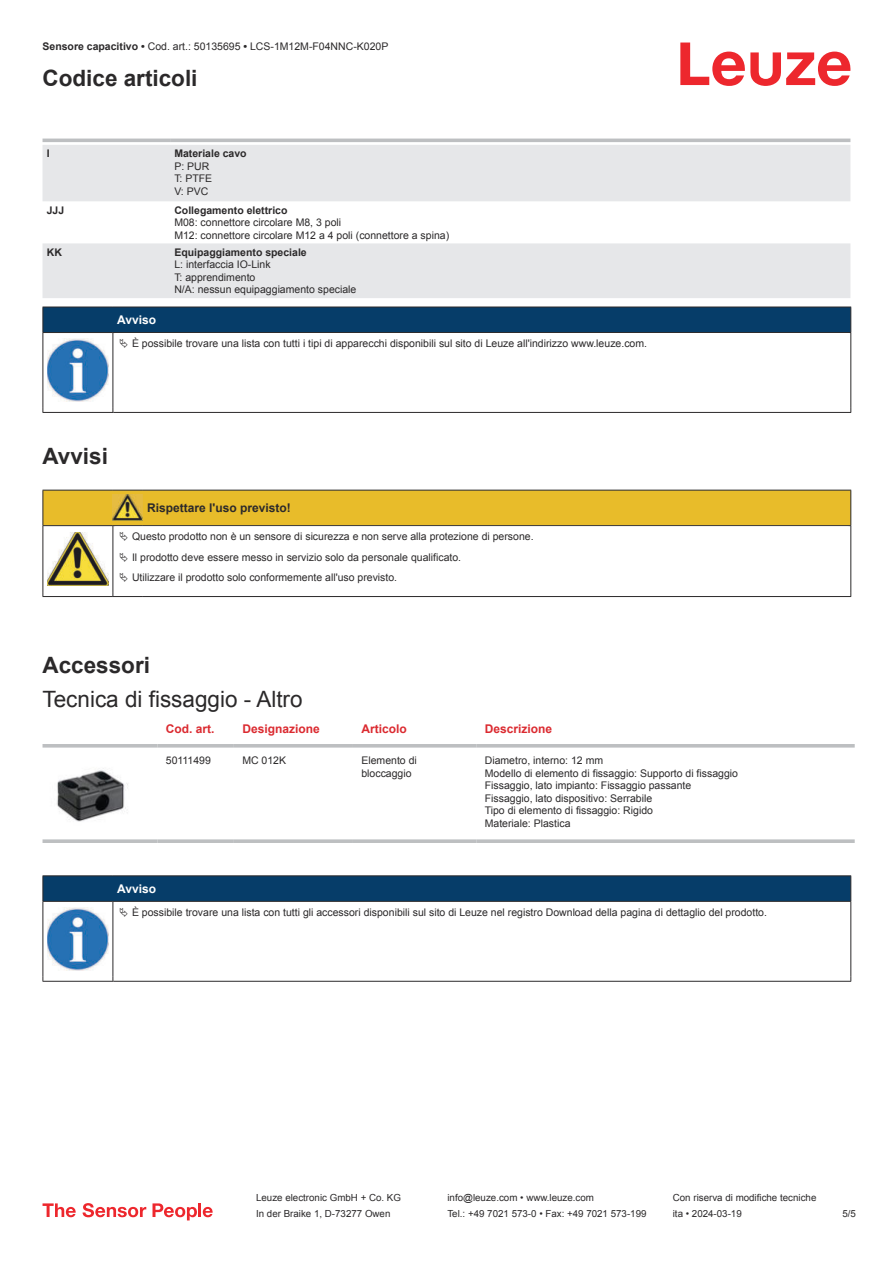
<style>
.page{position:relative;width:893px;height:1263px;background:#fff}
.page>*{position:absolute;margin:0;border:0;box-sizing:border-box;transform-origin:0 0}
.t1{font:700 22.5px "Arial";color:#2b292a}
.t2{font:22.5px "Arial";color:#2b292a}
.t3{font:700 12px "Arial";color:#db2a30}
.t4{font:700 12px "Arial";color:#2b292a}
.t5{font:700 12px "Arial";color:#fff}
.t6{font:10.5px/12.6px "Arial";color:#2b292a}
.t7{font:700 10.5px "Arial";color:#2b292a}
.t8{font:9.75px "Arial";color:#2b292a}
.s1{font-weight:700}
</style>
<div class="page">
<svg style="left:680px;top:43px;width:170px;height:43px"></svg>
<svg style="left:43px;top:138px;width:807px;height:1px"></svg>
<svg style="left:43px;top:145px;width:807px;height:153px;fill:#e6e7e9"></svg>
<hr style="left:43px;top:139px;width:127px;height:3px;background:#bdbfc1">
<hr style="left:170px;top:139px;width:680px;height:3px;background:#bdbfc1">
<svg style="left:43px;top:747px;width:812px;height:1px"></svg>
<hr style="left:43px;top:744px;width:114px;height:3px;background:#bdbfc1">
<hr style="left:157px;top:744px;width:77px;height:3px;background:#bdbfc1">
<hr style="left:234px;top:744px;width:119px;height:3px;background:#bdbfc1">
<hr style="left:353px;top:744px;width:123px;height:3px;background:#bdbfc1">
<hr style="left:476px;top:744px;width:379px;height:3px;background:#bdbfc1">
<svg style="left:43px;top:839px;width:114px;height:4px"></svg>
<svg style="left:157px;top:839px;width:77px;height:4px"></svg>
<svg style="left:234px;top:839px;width:119px;height:4px"></svg>
<svg style="left:353px;top:839px;width:123px;height:4px"></svg>
<svg style="left:476px;top:839px;width:379px;height:4px;background:#c3c5c7"></svg>
<img style="left:56px;top:768px;width:72px;height:54px">
<svg style="left:44px;top:902px;width:806px;height:79px"></svg>
<hr style="left:43px;top:875px;width:70px;height:1px;background:#2b292a">
<hr style="left:43px;top:901px;width:70px;height:1px;background:#2b292a">
<hr style="left:113px;top:875px;width:738px;height:1px;background:#2b292a">
<svg style="left:43px;top:876px;width:808px;height:25px;background:#063c67"></svg>
<hr style="left:113px;top:901px;width:738px;height:1px;background:#2b292a">
<hr style="left:43px;top:902px;width:1px;height:75px;background:#2b292a">
<hr style="left:113px;top:902px;width:1px;height:75px;background:#2b292a">
<hr style="left:850px;top:902px;width:1px;height:75px;background:#2b292a">
<hr style="left:43px;top:981px;width:70px;height:1px;background:#2b292a">
<hr style="left:113px;top:981px;width:738px;height:1px;background:#2b292a">
<img style="left:47px;top:908px;width:61px;height:62px">
<div style="left:115px;top:902px;width:734px;height:20px;background:#fff"></div>
<svg style="left:43px;top:1203px;width:33px;height:14px"></svg>
<svg style="left:83px;top:1203px;width:63px;height:14px"></svg>
<svg style="left:153px;top:1203px;width:44px;height:17px"></svg>
<hr style="left:198px;top:1203px;width:3px;height:14px;background:#ed272d">
<svg style="left:203px;top:1207px;width:10px;height:10px"></svg>
<svg style="left:44px;top:333px;width:806px;height:79px"></svg>
<hr style="left:43px;top:332px;width:70px;height:1px;background:#2b292a">
<div style="left:43px;top:307px;width:808px;height:25px;background:#063d69"></div>
<hr style="left:113px;top:332px;width:738px;height:1px;background:#2b292a">
<hr style="left:43px;top:333px;width:1px;height:75px;background:#2b292a">
<hr style="left:113px;top:333px;width:1px;height:75px;background:#2b292a">
<hr style="left:850px;top:333px;width:1px;height:75px;background:#2b292a">
<hr style="left:43px;top:412px;width:70px;height:1px;background:#2b292a">
<hr style="left:113px;top:412px;width:738px;height:1px;background:#2b292a">
<img style="left:47px;top:339px;width:61px;height:63px">
<div style="left:115px;top:333px;width:734px;height:21px;background:#fff"></div>
<hr style="left:43px;top:596px;width:70px;height:1px;background:#2b292a">
<hr style="left:113px;top:596px;width:30px;height:1px;background:#2b292a">
<hr style="left:143px;top:596px;width:708px;height:1px;background:#2b292a">
<svg style="left:43px;top:490px;width:808px;height:106px"></svg>
<p class="t6" style="left:43px;top:41px;width:347px"><span class="s1">Sensore capacitivo •</span> Cod. art.: 50135695 <span class="s1">•</span> LCS-1M12M-F04NNC-K020P</p>
<h1 class="t1" style="left:43px;top:69px;width:157px">Codice articoli</h1>
<p class="t7" style="left:47px;top:149px;width:4px">I</p>
<p class="t7" style="left:174px;top:149px;width:74px">Materiale cavo</p>
<p class="t6" style="left:174px;top:161px;width:39px">P: PUR<br>T: PTFE<br>V: PVC</p>
<p class="t7" style="left:47px;top:206px;width:19px">JJJ</p>
<p class="t7" style="left:174px;top:206px;width:115px">Collegamento elettrico</p>
<p class="t6" style="left:174px;top:217px;width:276px">M08: connettore circolare M8, 3 poli<br>M12: connettore circolare M12 a 4 poli (connettore a spina)</p>
<p class="t7" style="left:47px;top:248px;width:17px">KK</p>
<p class="t7" style="left:174px;top:248px;width:134px">Equipaggiamento speciale</p>
<p class="t6" style="left:174px;top:259px;width:184px">L: interfaccia IO-Link<br>T: apprendimento<br>N/A: nessun equipaggiamento speciale</p>
<p class="t5" style="left:117px;top:315px;width:40px">Avviso</p>
<p class="t6" style="left:132px;top:338px;width:517px">È possibile trovare una lista con tutti i tipi di apparecchi disponibili sul sito di Leuze all'indirizzo www.leuze.com.</p>
<h1 class="t1" style="left:43px;top:447px;width:67px">Avvisi</h1>
<p class="t4" style="left:147px;top:503px;width:145px">Rispettare l'uso previsto!</p>
<p class="t6" style="left:132px;top:527px;width:403px;line-height:20.2px">Questo prodotto non è un sensore di sicurezza e non serve alla protezione di persone.<br>Il prodotto deve essere messo in servizio solo da personale qualificato.<br>Utilizzare il prodotto solo conformemente all'uso previsto.</p>
<h1 class="t1" style="left:43px;top:656px;width:109px">Accessori</h1>
<h1 class="t2" style="left:43px;top:690px;width:262px">Tecnica di fissaggio - Altro</h1>
<p class="t3" style="left:166px;top:724px;width:50px">Cod. art.</p>
<p class="t3" style="left:242px;top:724px;width:79px">Designazione</p>
<p class="t3" style="left:361px;top:724px;width:47px">Articolo</p>
<p class="t3" style="left:485px;top:724px;width:69px">Descrizione</p>
<p class="t6" style="left:166px;top:755px;width:47px">50111499</p>
<p class="t6" style="left:242px;top:755px;width:45px">MC 012K</p>
<p class="t6" style="left:361px;top:755px;width:57px">Elemento di bloccaggio</p>
<p class="t6" style="left:485px;top:755px;width:255px">Diametro, interno: 12 mm<br>Modello di elemento di fissaggio: Supporto di fissaggio Fissaggio, lato impianto: Fissaggio passante Fissaggio, lato dispositivo: Serrabile<br>Tipo di elemento di fissaggio: Rigido<br>Materiale: Plastica</p>
<p class="t5" style="left:117px;top:884px;width:40px">Avviso</p>
<p class="t6" style="left:132px;top:907px;width:636px">È possibile trovare una lista con tutti gli accessori disponibili sul sito di Leuze nel registro Download della pagina di dettaglio del prodotto.</p>
<p class="t8" style="left:256px;top:1194px;width:146px">Leuze electronic GmbH + Co. KG</p>
<p class="t8" style="left:447px;top:1194px;width:148px">info@leuze.com • www.leuze.com</p>
<p class="t8" style="left:673px;top:1194px;width:145px">Con riserva di modifiche tecniche</p>
<p class="t8" style="left:256px;top:1210px;width:136px">In der Braike 1, D-73277 Owen</p>
<p class="t8" style="left:447px;top:1210px;width:201px">Tel.: +49 7021 573-0 • Fax: +49 7021 573-199</p>
<p class="t8" style="left:673px;top:1210px;width:70px">ita • 2024-03-19</p>
<p class="t8" style="left:842px;top:1210px;width:15px">5 /5</p>
</div>
